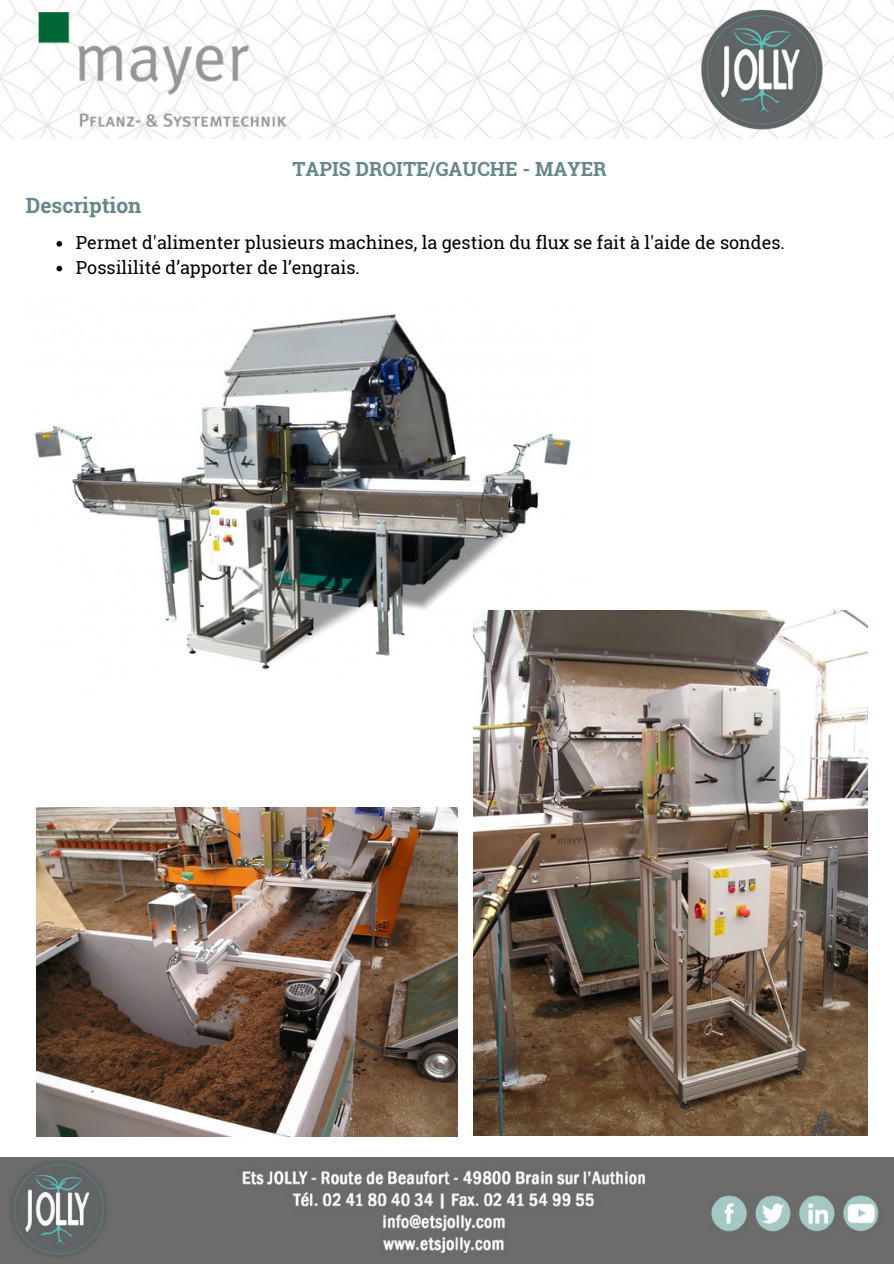
<style>
.page{position:relative;width:894px;height:1264px;background:#fff}
.page>*{position:absolute;margin:0;border:0;box-sizing:border-box;transform-origin:0 0}
.t1{font:700 21px "Roboto Slab";color:#648988}
.t2{font:700 19.5px "Roboto Slab";color:#648988}
.t3{font:18px "Roboto Slab";color:#000}
</style>
<div class="page">
<img style="left:0;top:0;width:893px;height:138px">
<img style="left:0;top:1157px;width:893px;height:106px">
<img style="left:699px;top:5px;width:129px;height:128px">
<img style="left:39px;top:12px;width:247px;height:114px">
<img style="left:35px;top:314px;width:536px;height:356px">
<img style="left:36px;top:807px;width:421px;height:329px">
<img style="left:473px;top:610px;width:394px;height:525px">
<svg style="left:56px;top:241px;width:6px;height:6px"></svg>
<svg style="left:56px;top:266px;width:6px;height:5px"></svg>
<p class="t2" style="left:292px;top:155px;width:315px">TAPIS DROITE/GAUCHE - MAYER</p>
<p class="t1" style="left:26px;top:191px;width:117px">Description</p>
<p class="t3" style="left:76px;top:230px;width:710px">Permet d'alimenter plusieurs machines, la gestion du flux se fait à l'aide de sondes.</p>
<p class="t3" style="left:76px;top:255px;width:285px">Possililité d’apporter de l’engrais.</p>
</div>
